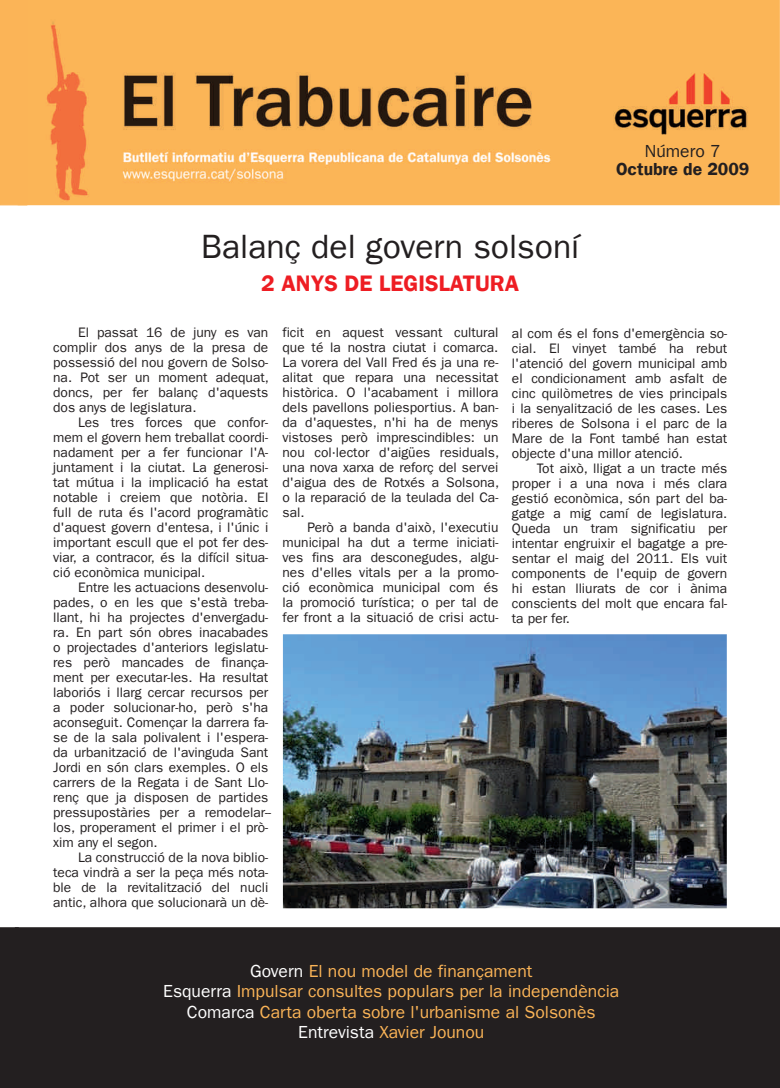
<style>
.page{position:relative;width:780px;height:1088px;background:#fff}
.page>*{position:absolute;margin:0;border:0;box-sizing:border-box;transform-origin:0 0}
.t1{font:33.75px "Franklin Gothic LT";color:#231f20}
.t2{font:600 22.5px "Franklin Gothic LT";color:#ee1d23}
.t3{font:17.5px/20.5px "Franklin Gothic LT";color:#fbb457;text-align:center}
.t4{font:600 17.5px "Franklin Gothic LT";color:#231f20}
.t5{font:17.5px "Franklin Gothic LT";color:#231f20}
.t6{font:13.75px/15px "Franklin Gothic LT";color:#231f20;text-align:justify}
.s1{color:#fff}
</style>
<div class="page">
<img style="left:283px;top:634px;width:443px;height:274px">
<img style="left:27px;top:0;width:752px;height:205px">
<div style="left:15px;top:928px;width:765px;height:160px;background:#231f20"></div>
<div style="left:15px;top:927px;width:765px;height:161px;border:1px solid #231f20"></div>
<div style="left:0;top:0;width:27px;height:205px;background:#fbb457"></div>
<div style="left:0;top:927px;width:19px;height:161px;background:#231f20"></div>
<h1 class="t1" style="left:201px;top:227px;width:379px">Balanç del govern solsoní</h1>
<h2 class="t2" style="left:261px;top:270px;width:259px">2 ANYS DE LEGISLATURA</h2>
<p class="t5" style="left:645px;top:141px;width:77px">Número 7</p>
<p class="t4" style="left:616px;top:159px;width:135px">Octubre de 2009</p>
<p class="t6" style="left:53px;top:325px;width:217px;text-indent:25px">El passat 16 de juny es van complir dos anys de la presa de possessió del nou govern de Solso&shy;na. Pot ser un moment adequat, doncs, per fer balanç d'aquests dos anys de legislatura.</p>
<p class="t6" style="left:53px;top:415px;width:217px;text-indent:25px">Les tres forces que confor&shy;mem el govern hem treballat coordi&shy;nadament per a fer funcionar l'A&shy;juntament i la ciutat. La generosi&shy;tat mútua i la implicació ha estat notable i creiem que notòria. El full de ruta és l'acord programàtic d'aquest govern d'entesa, i l'únic i important escull que el pot fer des&shy;viar, a contracor, és la difícil situa&shy;ció econòmica municipal.</p>
<p class="t6" style="left:53px;top:580px;width:220px;text-align:left;text-indent:25px">Entre les actuacions desenvolu&shy;pades, o en les que s'està treba&shy;llant, hi ha projectes d'envergadu&shy;ra. En part són obres inacabades o projectades d'anteriors legislatu&shy;res però mancades de finança&shy;ment per executar-les. Ha resultat laboriós i llarg cercar recursos per a poder solucionar-ho, però s'ha aconseguit. Començar la darrera fa&shy;se de la sala polivalent i l'espera&shy;da urbanització de l'avinguda Sant Jordi en són clars exemples. O els carrers de la Regata i de Sant Llo&shy;renç que ja disposen de partides pressupostàries per a remodelar-- los, properament el primer i el prò&shy;xim any el segon.</p>
<p class="t6" style="left:53px;top:850px;width:217px;text-indent:25px">La construcció de la nova biblio&shy;teca vindrà a ser la peça més nota&shy;ble de la revitalització del nucli antic, alhora que solucionarà un dè-</p>
<p class="t6" style="left:282px;top:325px;width:218px">ficit en aquest vessant cultural que té la nostra ciutat i comarca.<br>La vorera del Vall Fred és ja una re&shy;alitat que repara una necessitat històrica. O l'acabament i millora dels pavellons poliesportius. A ban&shy;da d'aquestes, n'hi ha de menys vistoses però imprescindibles: un nou col·lector d'aigües residuals, una nova xarxa de reforç del servei d'aigua des de Rotxés a Solsona, o la reparació de la teulada del Ca&shy;sal.</p>
<p class="t6" style="left:282px;top:520px;width:217px;text-indent:25px">Però a banda d'això, l'executiu municipal ha dut a terme iniciati&shy;ves fins ara desconegudes, algu&shy;nes d'elles vitals per a la promo&shy;ció econòmica municipal com és la promoció turística; o per tal de fer front a la situació de crisi actu-</p>
<p class="t6" style="left:512px;top:325px;width:217px">al com és el fons d'emergència so&shy;cial. El vinyet també ha rebut l'atenció del govern municipal amb el condicionament amb asfalt de cinc quilòmetres de vies principals i la senyalització de les cases. Les riberes de Solsona i el parc de la Mare de la Font també han estat objecte d'una millor atenció.</p>
<p class="t6" style="left:512px;top:460px;width:217px;text-indent:25px">Tot això, lligat a un tracte més proper i a una nova i més clara gestió econòmica, són part del ba&shy;gatge a mig camí de legislatura.<br>Queda un tram significatiu per intentar engruixir el bagatge a pre&shy;sentar el maig del 2011. Els vuit components de l'equip de govern hi estan lliurats de cor i ànima conscients del molt que encara fal&shy;ta per fer.</p>
<p class="t3" style="left:163px;top:961px;width:457px"><span class="s1">Govern</span> El nou model de finançament<br><span class="s1">Esquerra</span> Impulsar consultes populars per la independència <span class="s1">Comarca</span> Carta oberta sobre l'urbanisme al Solsonès <span class="s1">Entrevista</span> Xavier Jounou</p>
</div>
